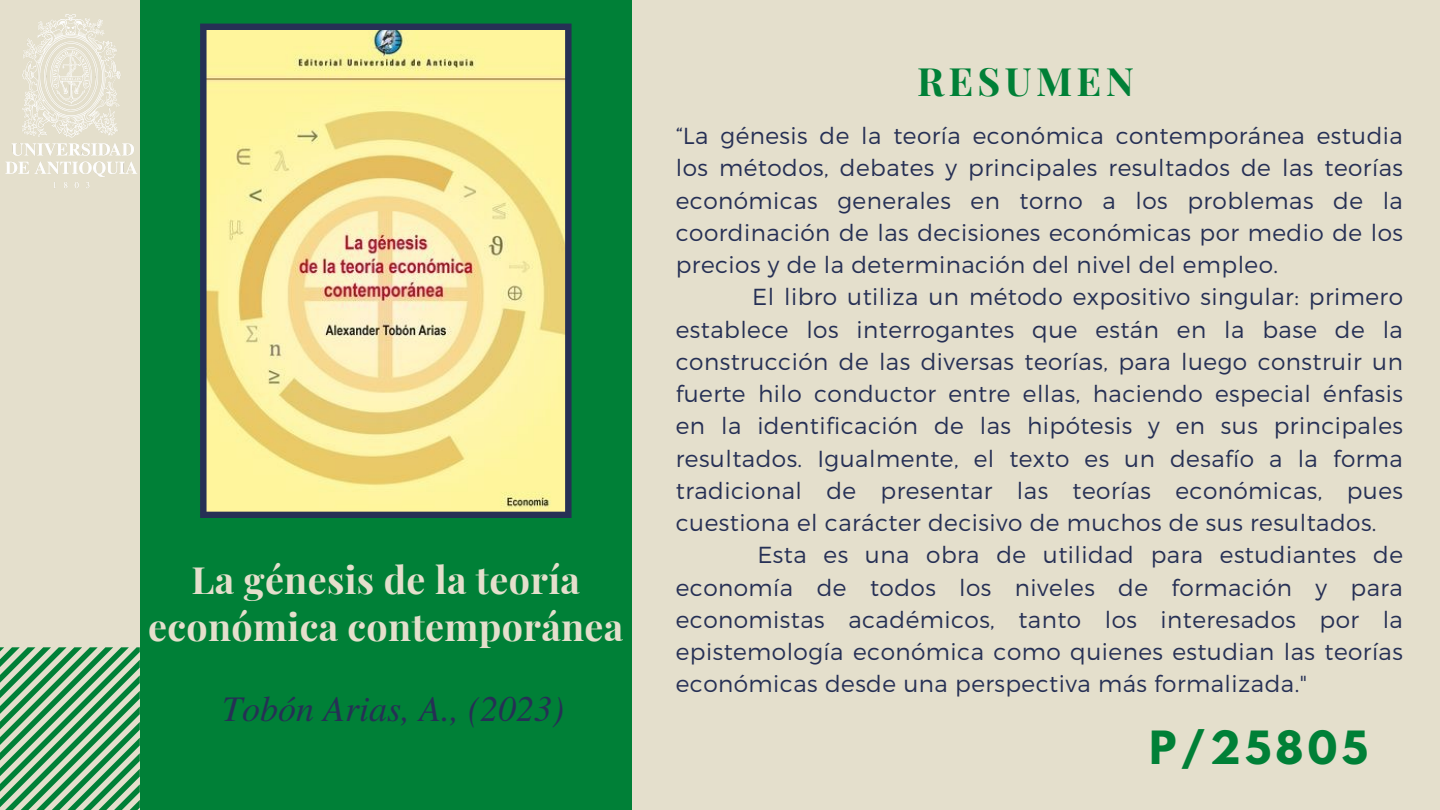
<style>
.page{position:relative;width:1440px;height:810px;background:#e4dfcc}
.page>*{position:absolute;margin:0;border:0;box-sizing:border-box;transform-origin:0 0}
.t1{font:700 40.6px "League Spartan";letter-spacing:.11em;color:#008037}
.t2{font:700 39.1px "Playfair Display";letter-spacing:.11em;color:#008037}
.t3{font:700 37.6px/47.2px "Playfair Display";letter-spacing:.01em;color:#e4dfcc;text-align:center}
.t4{font:italic 36px "Te X Gyre Termes";color:#263055}
.t5{font:300 23.2px/32.2px "Montserrat";letter-spacing:.02em;color:#263055;text-align:justify}
</style>
<div class="page">
<div style="left:140px;top:0;width:492px;height:810px;background:#008037"></div>
<svg style="left:0;top:647px;width:140px;height:163px"></svg>
<svg style="left:200px;top:24px;width:372px;height:494px;background:#e8da94"></svg>
<img style="left:5px;top:14px;width:132px;height:174px">
<p class="t3" style="left:148px;top:555px;width:477px">La génesis de la teoría económica contemporánea</p>
<p class="t4" style="left:222px;top:683px;width:344px">Tobón Arias, A., (2023)</p>
<p class="t2" style="left:917px;top:54px;width:218px">RESUMEN</p>
<p class="t5" style="left:676px;top:119px;width:729px">“La génesis de la teoría económica contemporánea estudia los métodos, debates y principales resultados de las teorías económicas generales en torno a los problemas de la coordinación de las decisiones económicas por medio de los precios y de la determinación del nivel del empleo.</p>
<p class="t5" style="left:676px;top:280px;width:729px;text-indent:76px">El libro utiliza un método expositivo singular: primero establece los interrogantes que están en la base de la construcción de las diversas teorías, para luego construir un fuerte hilo conductor entre ellas, haciendo especial énfasis en la identificación de las hipótesis y en sus principales resultados. Igualmente, el texto es un desafío a la forma tradicional de presentar las teorías económicas, pues cuestiona el carácter decisivo de muchos de sus resultados.</p>
<p class="t5" style="left:676px;top:538px;width:729px;text-indent:82px">Esta es una obra de utilidad para estudiantes de economía de todos los niveles de formación y para economistas académicos, tanto los interesados por la epistemología económica como quienes estudian las teorías económicas desde una perspectiva más formalizada."</p>
<p class="t1" style="left:1149px;top:727px;width:220px">P/25805</p>
</div>
